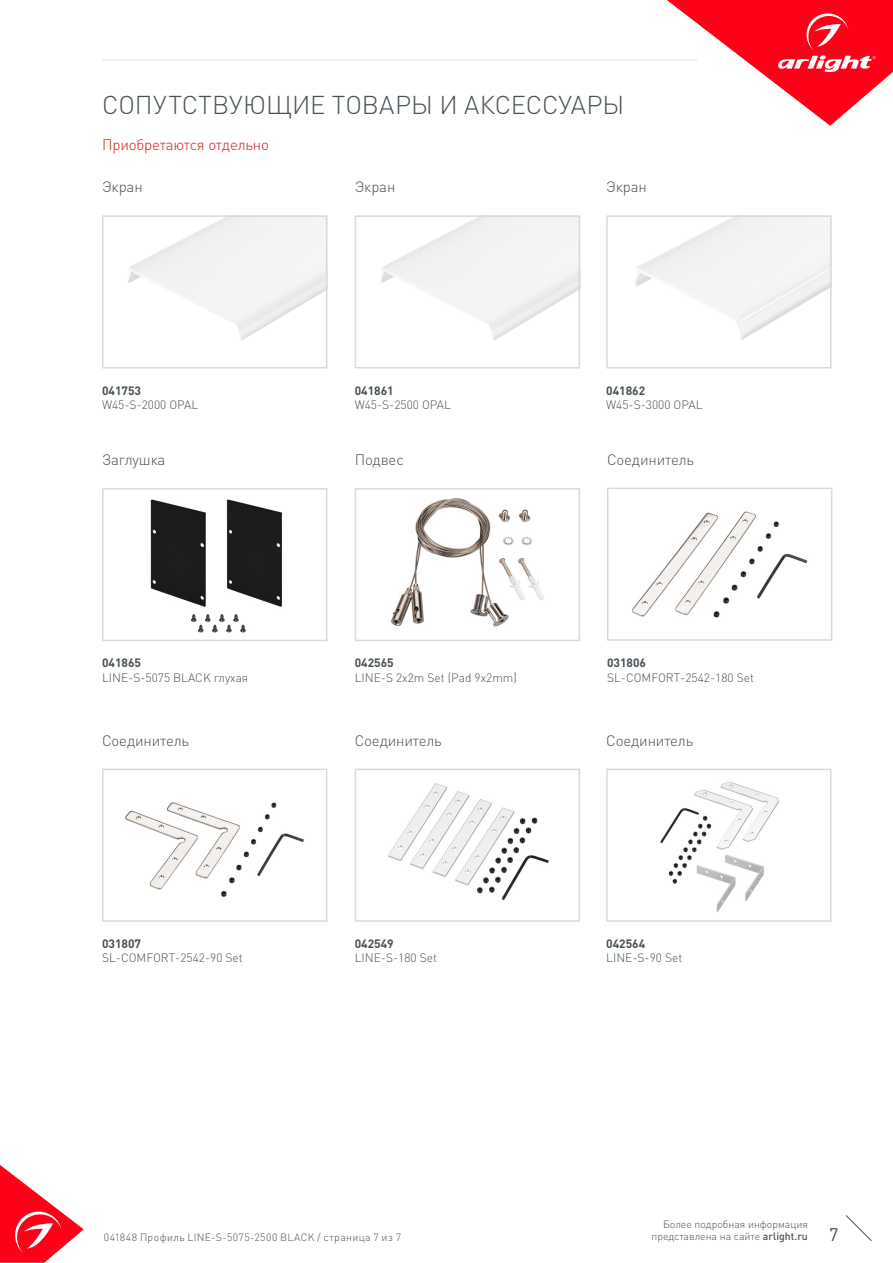
<style>
.page{position:relative;width:893px;height:1263px;background:#fff}
.page>*{position:absolute;margin:0;border:0;box-sizing:border-box;transform-origin:0 0}
.t1{font:300 25.5px "DIN Pro";color:#485156}
.t2{font:18px "DIN Pro";color:#485156}
.t3{font:300 15px "DIN Pro";letter-spacing:-.01em;color:#485156}
.t4{font:300 15px "DIN Pro";letter-spacing:-.01em;color:#d11d1c}
.t5{font:300 12px "DIN Pro";color:#485156}
.t6{font:700 12px "DIN Pro";color:#485156}
.t7{font:300 10.5px/12.6px "DIN Pro";color:#485156;text-align:right}
.t8{font:300 10.5px "DIN Pro";letter-spacing:.04em;color:#485156}
.s1{font-weight:500}
</style>
<div class="page">
<svg style="left:0;top:1165px;width:84px;height:98px"></svg>
<svg style="left:845px;top:1215px;width:27px;height:26px"></svg>
<svg style="left:667px;top:0;width:226px;height:126px"></svg>
<hr style="left:102px;top:60px;width:595px;height:1px;background:#e3e3e3">
<img style="left:125px;top:802px;width:179px;height:95px">
<div style="left:102px;top:769px;width:225px;height:153px;border:2px solid #dadada"></div>
<img style="left:391px;top:498px;width:153px;height:129px">
<div style="left:355px;top:488px;width:225px;height:153px;border:2px solid #dadada"></div>
<img style="left:150px;top:499px;width:132px;height:134px">
<div style="left:102px;top:488px;width:225px;height:153px;border:2px solid #dadada"></div>
<img style="left:632px;top:511px;width:176px;height:107px">
<div style="left:607px;top:488px;width:225px;height:153px;border:2px solid #dadada"></div>
<img style="left:128px;top:218px;width:196px;height:123px">
<div style="left:102px;top:215px;width:225px;height:153px;border:2px solid #dadada"></div>
<img style="left:381px;top:218px;width:196px;height:123px">
<div style="left:355px;top:215px;width:225px;height:153px;border:2px solid #dadada"></div>
<img style="left:636px;top:218px;width:193px;height:122px">
<div style="left:606px;top:215px;width:226px;height:153px;border:2px solid #dadada"></div>
<img style="left:388px;top:783px;width:161px;height:117px">
<div style="left:355px;top:769px;width:225px;height:153px;border:2px solid #dadada"></div>
<img style="left:660px;top:782px;width:119px;height:130px">
<div style="left:606px;top:769px;width:226px;height:153px;border:2px solid #dadada"></div>
<h1 class="t1" style="left:102px;top:87px;width:524px">СОПУТСТВУЮЩИЕ ТОВАРЫ И АКСЕССУАРЫ</h1>
<p class="t4" style="left:102px;top:134px;width:168px">Приобретаются отдельно</p>
<p class="t3" style="left:102px;top:177px;width:42px">Экран</p>
<p class="t3" style="left:355px;top:177px;width:42px">Экран</p>
<p class="t3" style="left:606px;top:177px;width:42px">Экран</p>
<p class="t6" style="left:102px;top:382px;width:41px">041753</p>
<p class="t5" style="left:102px;top:397px;width:98px">W45-S-2000 OPAL</p>
<p class="t6" style="left:355px;top:382px;width:41px">041861</p>
<p class="t5" style="left:355px;top:397px;width:98px">W45-S-2500 OPAL</p>
<p class="t6" style="left:606px;top:382px;width:41px">041862</p>
<p class="t5" style="left:606px;top:397px;width:98px">W45-S-3000 OPAL</p>
<p class="t3" style="left:102px;top:449px;width:65px">Заглушка</p>
<p class="t3" style="left:355px;top:449px;width:51px">Подвес</p>
<p class="t3" style="left:607px;top:449px;width:89px">Соединитель</p>
<p class="t6" style="left:102px;top:655px;width:41px">041865</p>
<p class="t5" style="left:102px;top:669px;width:148px">LINE-S-5075 BLACK глухая</p>
<p class="t6" style="left:355px;top:655px;width:41px">042565</p>
<p class="t5" style="left:355px;top:669px;width:164px">LINE-S 2x2m Set (Pad 9x2mm)</p>
<p class="t6" style="left:607px;top:655px;width:41px">031806</p>
<p class="t5" style="left:607px;top:669px;width:148px">SL-COMFORT-2542-180 Set</p>
<p class="t3" style="left:102px;top:730px;width:89px">Соединитель</p>
<p class="t3" style="left:355px;top:730px;width:89px">Соединитель</p>
<p class="t3" style="left:606px;top:730px;width:89px">Соединитель</p>
<p class="t6" style="left:102px;top:935px;width:41px">031807</p>
<p class="t5" style="left:102px;top:950px;width:142px">SL-COMFORT-2542-90 Set</p>
<p class="t6" style="left:355px;top:935px;width:41px">042549</p>
<p class="t5" style="left:355px;top:950px;width:84px">LINE-S-180 Set</p>
<p class="t6" style="left:606px;top:935px;width:41px">042564</p>
<p class="t5" style="left:606px;top:950px;width:78px">LINE-S-90 Set</p>
<p class="t7" style="left:651px;top:1217px;width:158px">Более подробная информация представлена на сайте <span class="s1">arlight.ru</span></p>
<p class="t8" style="left:104px;top:1230px;width:299px">041848 Профиль LINE-S-5075-2500 BLACK / страница 7 из 7</p>
<h2 class="t2" style="left:829px;top:1222px;width:11px">7</h2>
</div>
